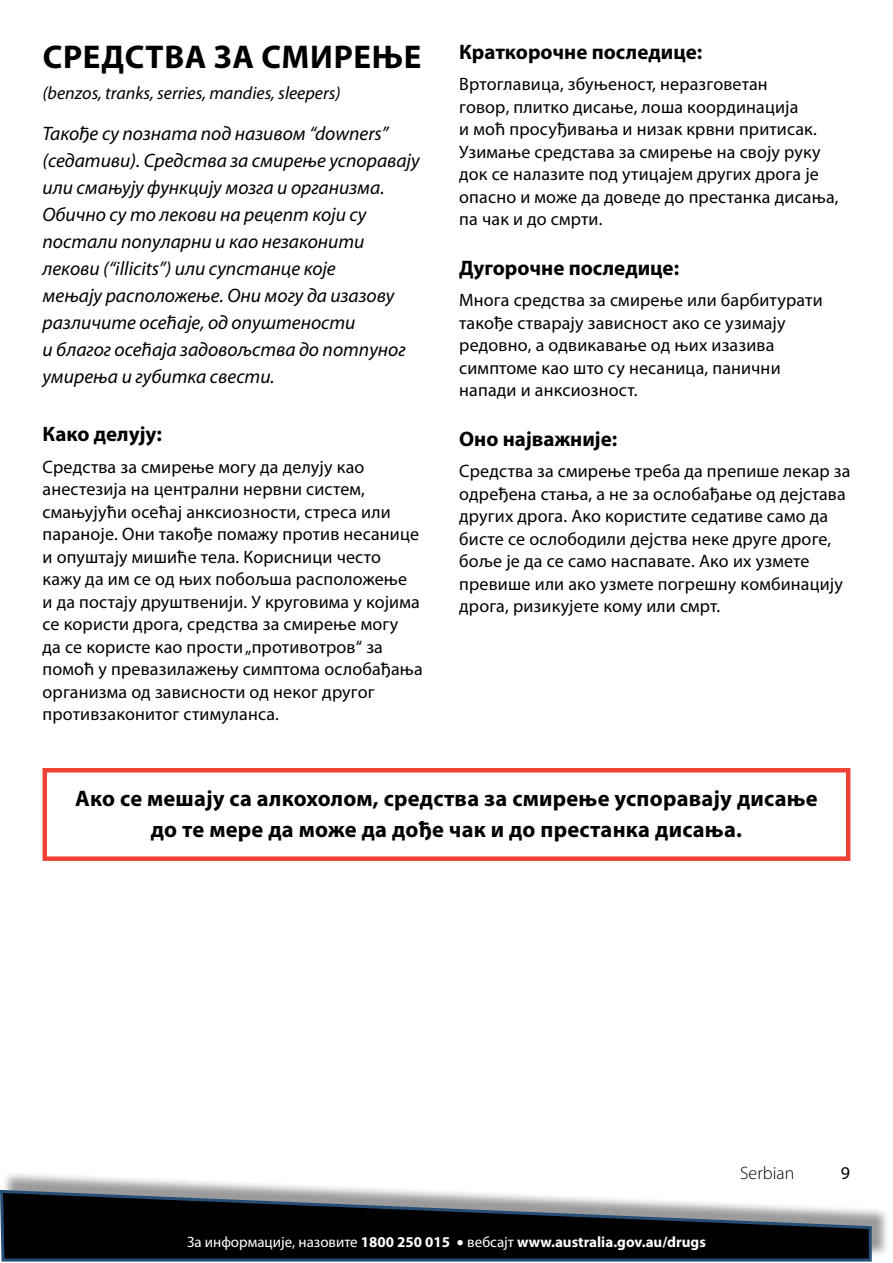
<style>
.page{position:relative;width:893px;height:1263px;background:#fff}
.page>*{position:absolute;margin:0;border:0;box-sizing:border-box;transform-origin:0 0}
.t1{font:700 33px "Myriad Pro";letter-spacing:.02em;color:#000}
.t2{font:700 22.5px/31.5px "Myriad Pro";letter-spacing:.01em;color:#000;text-align:center}
.t3{font:700 21px "Myriad Pro";color:#000}
.t4{font:italic 19.5px/27px "Myriad Pro";color:#000}
.t5{font:18px/22.5px "Myriad Pro";letter-spacing:.01em;color:#000}
.t6{font:italic 18px "Myriad Pro";color:#000}
.t7{font:300 18px "Myriad Pro";color:#000}
.t8{font:700 15px "Myriad Pro";color:#fff}
.s1{font-weight:400}
.s2{font-family:"Helvetica Neue";font-weight:400}
</style>
<div class="page">
<div style="left:2px;top:1171px;width:888px;height:87px;background:#000;opacity:.4"></div>
<svg style="left:0;top:1188px;width:873px;height:74px;background:#3c3f43"></svg>
<div style="left:43px;top:768px;width:807px;height:93px;border:4px solid #ef4135"></div>
<h1 class="t1" style="left:43px;top:35px;width:380px">СРЕДСТВА ЗА СМИРЕЊЕ</h1>
<p class="t6" style="left:43px;top:82px;width:300px">(benzos, tranks, serries, mandies, sleepers)</p>
<p class="t4" style="left:43px;top:119px;width:379px">Такође су позната под називом “downers” (седативи). Средства за смирење успоравају или смањују функцију мозга и организма.<br>Обично су то лекови на рецепт који су постали популарни и као незаконити лекови (“illicits”) или супстанце које<br>мењају расположење. Они могу да изазову различите осећаје, од опуштености<br>и благог осећаја задовољства до потпуног умирења и губитка свести.</p>
<p class="t3" style="left:43px;top:420px;width:121px">Како делују:</p>
<p class="t5" style="left:43px;top:455px;width:382px">Средства за смирење могу да делују као анестезија на централни нервни систем, смањујући осећај анксиозности, стреса или параноје. Они такође помажу против несанице и опуштају мишиће тела. Корисници често кажу да им се од њих побољша расположење<br>и да постају друштвенији. У круговима у којима се користи дрога, средства за смирење могу<br>да се користе као прости „противотров“ за помоћ у превазилажењу симптома ослобађања организма од зависности од неког другог противзаконитог стимуланса.</p>
<p class="t3" style="left:459px;top:38px;width:244px">Краткорочне последице:</p>
<p class="t5" style="left:459px;top:72px;width:381px">Вртоглавица, збуњеност, неразговетан<br>говор, плитко дисање, лоша координација<br>и моћ просуђивања и низак крвни притисак.<br>Узимање средстава за смирење на своју руку док се налазите под утицајем других дрога је опасно и може да доведе до престанка дисања, па чак и до смрти.</p>
<p class="t3" style="left:459px;top:254px;width:221px">Дугорочне последице:</p>
<p class="t5" style="left:459px;top:288px;width:365px">Многа средства за смирење или барбитурати такође стварају зависност ако се узимају редовно, а одвикавање од њих изазива симптоме као што су несаница, панични напади и анксиозност.</p>
<p class="t3" style="left:459px;top:425px;width:160px">Оно најважније:</p>
<p class="t5" style="left:459px;top:459px;width:393px">Средства за смирење треба да препише лекар за одређена стања, а не за ослобађање од дејстава других дрога. Ако користите седативе само да бисте се ослободили дејства неке друге дроге, боље је да се само наспавате. Ако их узмете превише или ако узмете погрешну комбинацију дрога, ризикујете кому или смрт.</p>
<p class="t2" style="left:75px;top:781px;width:744px">Ако се мешају са алкохолом, средства за смирење успоравају дисање до те мере да може да дође чак и до престанка дисања.</p>
<p class="t8" style="left:187px;top:1232px;width:520px"><span class="s1">За информације, назовите</span> 1800 250 015 <span class="s2">•</span> <span class="s1">вебсајт</span> www.australia.gov.au/drugs</p>
<p class="t7" style="left:740px;top:1163px;width:56px">Serbian</p>
<p class="t5" style="left:841px;top:1161px;width:11px">9</p>
</div>
